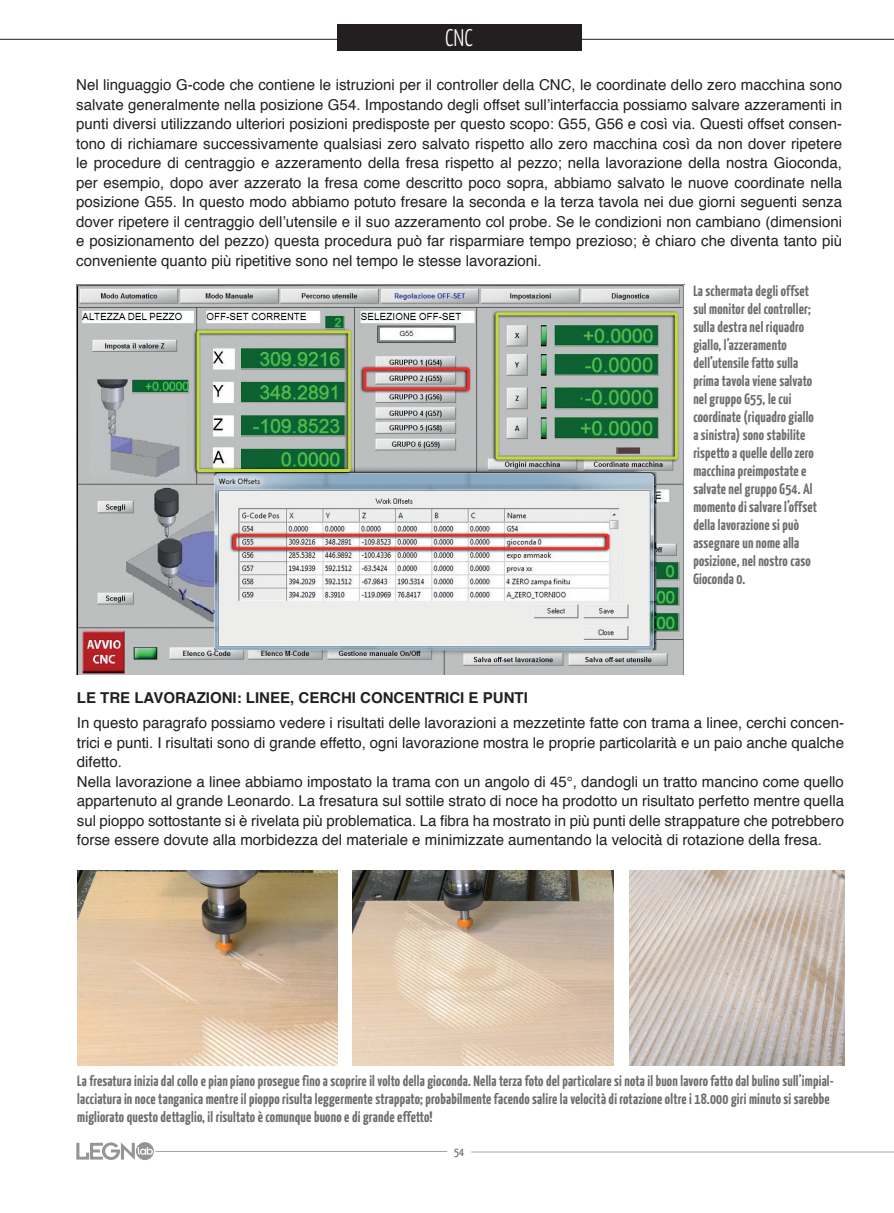
<style>
.page{position:relative;width:894px;height:1213px;background:#fff}
.page>*{position:absolute;margin:0;border:0;box-sizing:border-box;transform-origin:0 0}
.t1{font:300 24px "Yanone Kaffeesatz";color:#fff}
.TESTO{font:15px/19.5px "Helvetica";color:#231f20;text-align:justify}
.TESTO_DIDA{font:700 15px/18px "Yanone Kaffeesatz";letter-spacing:.015em;color:#6c6d70}
.TESTO-2{font:700 15px "Helvetica";color:#231f20}
.t2{font:12px "Yanone Kaffeesatz";color:#636366}
</style>
<div class="page">
<hr style="left:0;top:39px;width:893px;height:1px;background:#231f20">
<div style="left:337px;top:24px;width:244px;height:27px;background:#231f20"></div>
<hr style="left:155px;top:1151px;width:292px;height:1px;background:#a1a6a7">
<svg style="left:136px;top:1142px;width:18px;height:18px"></svg>
<svg style="left:76px;top:1142px;width:77px;height:17px"></svg>
<hr style="left:471px;top:1151px;width:422px;height:1px;background:#a1a6a7">
<img style="left:77px;top:285px;width:607px;height:389px">
<img style="left:77px;top:870px;width:260px;height:195px">
<img style="left:352px;top:870px;width:261px;height:195px">
<img style="left:629px;top:870px;width:215px;height:195px">
<h1 class="t1" style="left:445px;top:23px;width:29px">CNC</h1>
<p class="TESTO" style="left:76px;top:76px;width:767px">Nel linguaggio G-code che contiene le istruzioni per il controller della CNC, le coordinate dello zero macchina sono salvate generalmente nella posizione G54. Impostando degli offset sull’interfaccia possiamo salvare azzeramenti in punti diversi utilizzando ulteriori posizioni predisposte per questo scopo: G55, G56 e così via. Questi offset consen&shy;tono di richiamare successivamente qualsiasi zero salvato rispetto allo zero macchina così da non dover ripetere le procedure di centraggio e azzeramento della fresa rispetto al pezzo; nella lavorazione della nostra Gioconda, per esempio, dopo aver azzerato la fresa come descritto poco sopra, abbiamo salvato le nuove coordinate nella posizione G55. In questo modo abbiamo potuto fresare la seconda e la terza tavola nei due giorni seguenti senza dover ripetere il centraggio dell’utensile e il suo azzeramento col probe. Se le condizioni non cambiano (dimensioni e posizionamento del pezzo) questa procedura può far risparmiare tempo prezioso; è chiaro che diventa tanto più conveniente quanto più ripetitive sono nel tempo le stesse lavorazioni.</p>
<p class="TESTO_DIDA" style="left:693px;top:281px;width:125px">La schermata degli offset sul monitor del controller; sulla destra nel riquadro giallo, l’azzeramento dell’utensile fatto sulla prima tavola viene salvato nel gruppo G55, le cui coordinate (riquadro giallo a sinistra) sono stabilite rispetto a quelle dello zero macchina preimpostate e salvate nel gruppo G54. Al momento di salvare l’offset della lavorazione si può assegnare un nome alla posizione, nel nostro caso<br>Gioconda 0.</p>
<p class="TESTO-2" style="left:77px;top:685px;width:452px">LE TRE LAVORAZIONI: LINEE, CERCHI CONCENTRICI E PUNTI</p>
<p class="TESTO" style="left:77px;top:713px;width:768px">In questo paragrafo possiamo vedere i risultati delle lavorazioni a mezzetinte fatte con trama a linee, cerchi concen&shy;trici e punti. I risultati sono di grande effetto, ogni lavorazione mostra le proprie particolarità e un paio anche qualche difetto.</p>
<p class="TESTO" style="left:77px;top:772px;width:768px">Nella lavorazione a linee abbiamo impostato la trama con un angolo di 45°, dandogli un tratto mancino come quello appartenuto al grande Leonardo. La fresatura sul sottile strato di noce ha prodotto un risultato perfetto mentre quella sul pioppo sottostante si è rivelata più problematica. La fibra ha mostrato in più punti delle strappature che potrebbero forse essere dovute alla morbidezza del materiale e minimizzate aumentando la velocità di rotazione della fresa.</p>
<p class="TESTO_DIDA" style="left:77px;top:1071px;width:758px">La fresatura inizia dal collo e pian piano prosegue fino a scoprire il volto della gioconda. Nella terza foto del particolare si nota il buon lavoro fatto dal bulino sull’impial&shy;lacciatura in noce tanganica mentre il pioppo risulta leggermente strappato; probabilmente facendo salire la velocità di rotazione oltre i 18.000 giri minuto si sarebbe migliorato questo dettaglio, il risultato è comunque buono e di grande effetto!</p>
<p class="t2" style="left:454px;top:1144px;width:12px">54</p>
</div>
